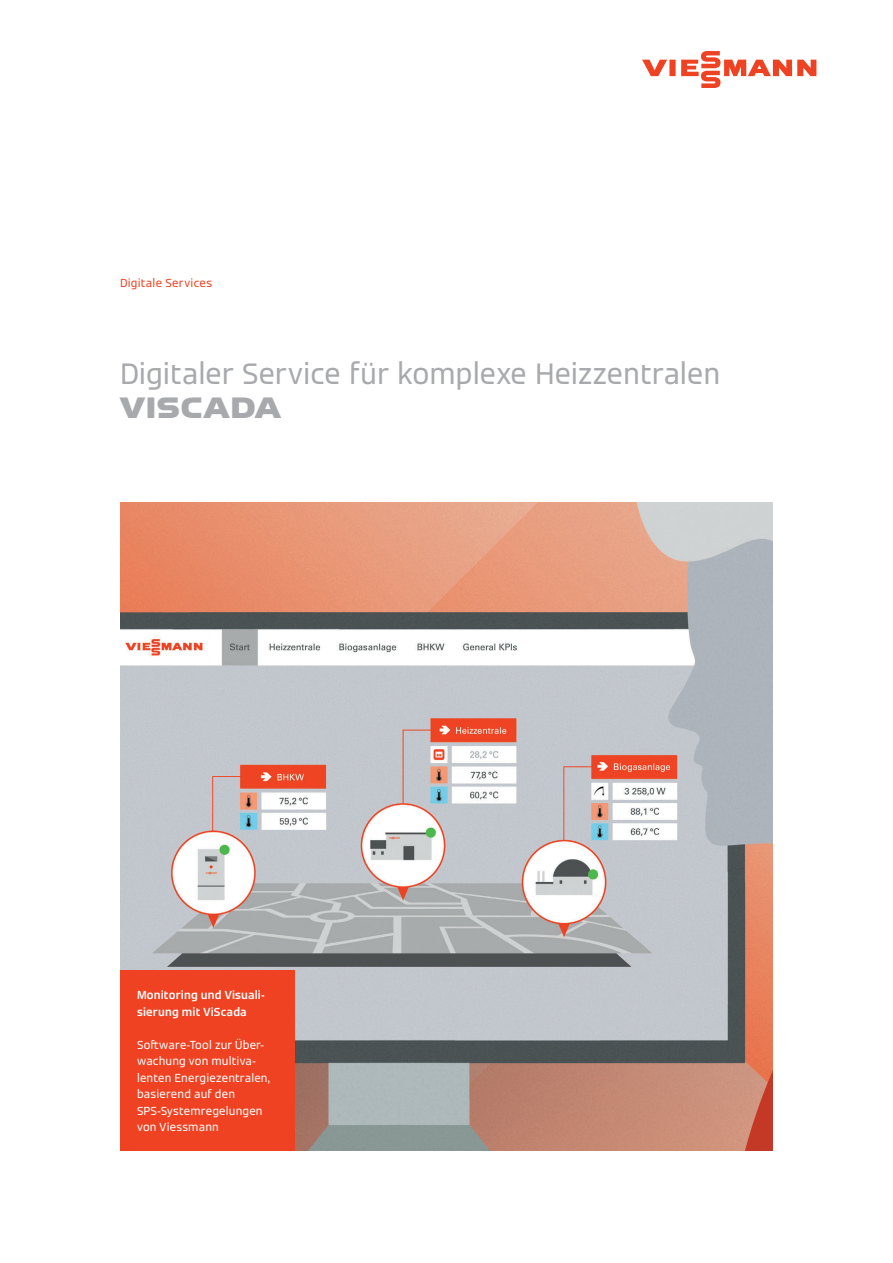
<style>
.page{position:relative;width:893px;height:1263px;background:#fff}
.page>*{position:absolute;margin:0;border:0;box-sizing:border-box;transform-origin:0 0}
.t1{font:28.5px "Viessmann OT";letter-spacing:-.005em;color:#a8a9ad}
.t2{font:900 expanded 28.5px "Viessmann OT";color:#a8a9ad}
.t3{font:11.25px/16.5px "Viessmann OT";letter-spacing:.01em;color:#fff}
.t4{font:600 11.25px/16.5px "Viessmann OT";letter-spacing:.01em;color:#fff}
.t5{font:11.25px "Viessmann OT";letter-spacing:.025em;color:#ef4222}
</style>
<div class="page">
<svg style="left:642px;top:51px;width:174px;height:37px"></svg>
<img style="left:120px;top:503px;width:653px;height:648px">
<div style="left:120px;top:971px;width:174px;height:180px;background:#ef4222"></div>
<p class="t5" style="left:120px;top:275px;width:94px">Digitale Services</p>
<h1 class="t1" style="left:120px;top:355px;width:602px">Digitaler Service für komplexe Heizzentralen</h1>
<h1 class="t2" style="left:120px;top:388px;width:162px">VISCADA</h1>
<p class="t4" style="left:137px;top:986px;width:129px">Monitoring und Visuali&shy;sierung mit ViScada</p>
<p class="t3" style="left:137px;top:1036px;width:135px">Software-Tool zur Über&shy;wachung von multiva&shy;lenten Energiezentralen, basierend auf den<br>SPS-Systemregelungen von Viessmann</p>
</div>
